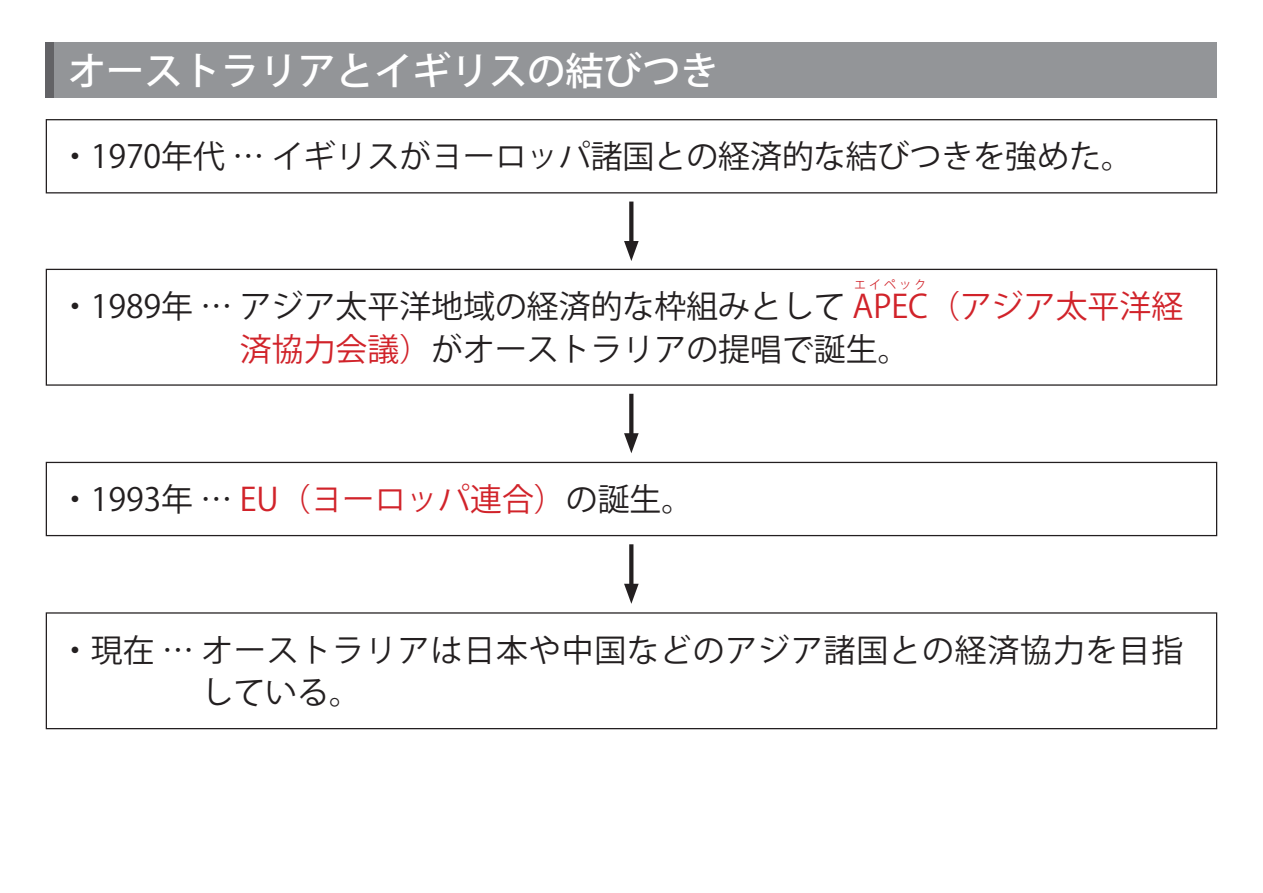
<style>
.page{position:relative;width:1263px;height:893px;background:#fff}
.page>*{position:absolute;margin:0;border:0;box-sizing:border-box;transform-origin:0 0}
.t1{font:500 38.25px "Koz Go Pr 6 N";color:#fff}
.t2{font:31.95px "Koz Go Pr 6 N";color:#231f20}
.t3{font:31.95px/42.5px "Koz Go Pr 6 N";letter-spacing:.025em;color:#231f20}
.t4{font:11.85px "Koz Go Pr 6 N";letter-spacing:.27em;color:#d1232a}
.s1{color:#d1232a}
</style>
<div class="page">
<div style="left:46px;top:43px;width:1171px;height:55px;background:#939598"></div>
<div style="left:46px;top:43px;width:8px;height:55px;background:#636366"></div>
<div style="left:46px;top:119px;width:1171px;height:74px;border:1px solid #231f20"></div>
<div style="left:46px;top:462px;width:1171px;height:74px;border:1px solid #231f20"></div>
<div style="left:46px;top:269px;width:1171px;height:117px;border:1px solid #231f20"></div>
<div style="left:46px;top:612px;width:1171px;height:117px;border:1px solid #231f20"></div>
<svg style="left:629px;top:202px;width:4px;height:39px"></svg>
<svg style="left:624px;top:241px;width:15px;height:20px"></svg>
<svg style="left:629px;top:544px;width:4px;height:40px"></svg>
<svg style="left:624px;top:584px;width:15px;height:20px"></svg>
<svg style="left:629px;top:394px;width:4px;height:39px"></svg>
<svg style="left:624px;top:433px;width:15px;height:20px"></svg>
<p class="t1" style="left:68px;top:49px;width:652px">オーストラリアとイギリスの結びつき</p>
<p class="t2" style="left:59px;top:139px;width:1075px">・1970年代 … イギリスがヨーロッパ諸国との経済的な結びつきを強めた。</p>
<p class="t4" style="left:854px;top:278px;width:74px">エイペック</p>
<p class="t2" style="left:59px;top:288px;width:1126px">・1989年 … アジア太平洋地域の経済的な枠組みとして <span class="s1">APEC（アジア太平洋経</span></p>
<p class="t2" style="left:240px;top:331px;width:671px"><span class="s1">済協力会議）</span>がオーストラリアの提唱で誕生。</p>
<p class="t2" style="left:59px;top:481px;width:636px">・1993年 … <span class="s1">EU（ヨーロッパ連合）</span>の誕生。</p>
<p class="t3" style="left:201px;top:629px;width:983px;text-indent:-142px">・現在 … オーストラリアは日本や中国などのアジア諸国との経済協力を目指している。</p>
</div>
